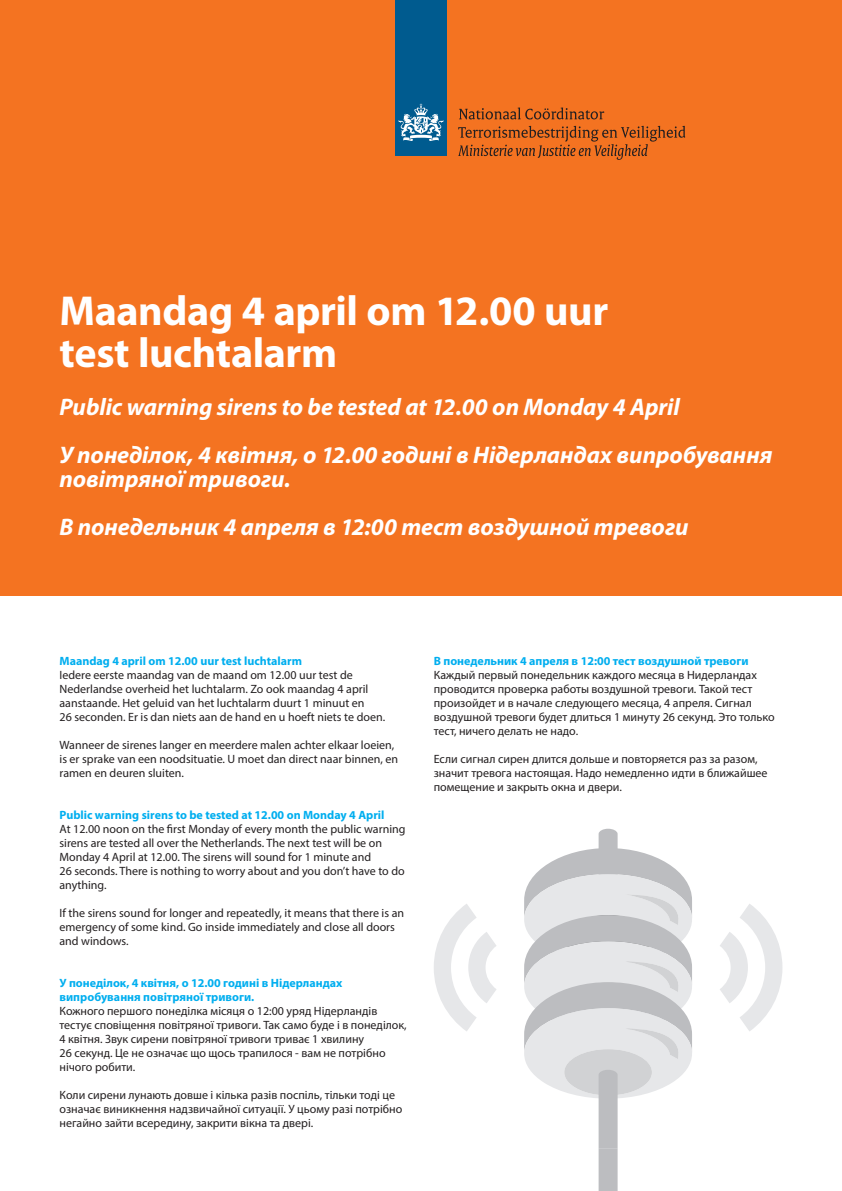
<style>
.page{position:relative;width:842px;height:1191px;background:#fff}
.page>*{position:absolute;margin:0;border:0;box-sizing:border-box;transform-origin:0 0}
.t1{font:700 42px/42px "Myriad Pro";letter-spacing:-.01em;color:#fff}
.t2{font:italic 700 24px/48px "Myriad Pro";letter-spacing:-.005em;color:#fff}
.t3{font:12px/14px "Myriad Pro";color:#231f20}
.t4{font:700 12px/14px "Myriad Pro";color:#00aeef}
</style>
<div class="page">
<div style="left:0;top:0;width:842px;height:595px;background:#f47321"></div>
<div style="left:395px;top:0;width:52px;height:156px;background:#005b8f"></div>
<svg style="left:398px;top:104px;width:45px;height:37px"></svg>
<svg style="left:459px;top:108px;width:145px;height:11px"></svg>
<svg style="left:458px;top:126px;width:227px;height:34px"></svg>
<svg style="left:524px;top:828px;width:168px;height:363px"></svg>
<svg style="left:434px;top:904px;width:62px;height:127px"></svg>
<svg style="left:720px;top:904px;width:62px;height:127px"></svg>
<h1 class="t1" style="left:60px;top:288px;width:550px">Maandag 4 april om 12.00 uur test luchtalarm</h1>
<h2 class="t2" style="left:60px;top:382px;width:714px">Public warning sirens to be tested at 12.00 on Monday 4 April<br>У понеділок, 4 квітня, о 12.00 годині в Нідерландах випробування</h2>
<h2 class="t2" style="left:60px;top:454px;width:630px">повітряної тривоги.<br>В понедельник 4 апреля в 12:00 тест воздушной тревоги</h2>
<p class="t4" style="left:60px;top:653px;width:244px">Maandag 4 april om 12.00 uur test luchtalarm</p>
<p class="t3" style="left:60px;top:667px;width:327px">Iedere eerste maandag van de maand om 12.00 uur test de Nederlandse overheid het luchtalarm. Zo ook maandag 4 april aanstaande. Het geluid van het luchtalarm duurt 1 minuut en<br>26 seconden. Er is dan niets aan de hand en u hoeft niets te doen.</p>
<p class="t3" style="left:60px;top:737px;width:340px">Wanneer de sirenes langer en meerdere malen achter elkaar loeien, is er sprake van een noodsituatie. U moet dan direct naar binnen, en ramen en deuren sluiten.</p>
<p class="t4" style="left:60px;top:807px;width:326px">Public warning sirens to be tested at 12.00 on Monday 4 April</p>
<p class="t3" style="left:60px;top:821px;width:348px">At 12.00 noon on the first Monday of every month the public warning sirens are tested all over the Netherlands. The next test will be on Monday 4 April at 12.00. The sirens will sound for 1 minute and<br>26 seconds. There is nothing to worry about and you don’t have to do anything.</p>
<p class="t3" style="left:60px;top:905px;width:346px">If the sirens sound for longer and repeatedly, it means that there is an emergency of some kind. Go inside immediately and close all doors and windows.</p>
<p class="t4" style="left:60px;top:975px;width:284px">У понеділок, 4 квітня, о 12.00 годині в Нідерландах випробування повітряної тривоги.</p>
<p class="t3" style="left:60px;top:1004px;width:349px">Кожного першого понеділка місяця о 12:00 уряд Нідерландів тестує сповіщення повітряної тривоги. Так само буде і в понеділок, 4 квітня. Звук сирени повітряної тривоги триває 1 хвилину<br>26 секунд. Це не означає що щось трапилося - вам не потрібно нічого робити.</p>
<p class="t3" style="left:60px;top:1088px;width:344px">Коли сирени лунають довше і кілька разів поспіль, тільки тоді це означає виникнення надзвичайної ситуації. У цьому разі потрібно негайно зайти всередину, закрити вікна та двері.</p>
<p class="t4" style="left:434px;top:653px;width:316px">В понедельник 4 апреля в 12:00 тест воздушной тревоги</p>
<p class="t3" style="left:434px;top:668px;width:343px">Каждый первый понедельник каждого месяца в Нидерландах проводится проверка работы воздушной тревоги. Такой тест произойдет и в начале следующего месяца, 4 апреля. Сигнал воздушной тревоги будет длиться 1 минуту 26 секунд. Это только тест, ничего делать не надо.</p>
<p class="t3" style="left:434px;top:752px;width:335px">Если сигнал сирен длится дольше и повторяется раз за разом, значит тревога настоящая. Надо немедленно идти в ближайшее помещение и закрыть окна и двери.</p>
</div>
